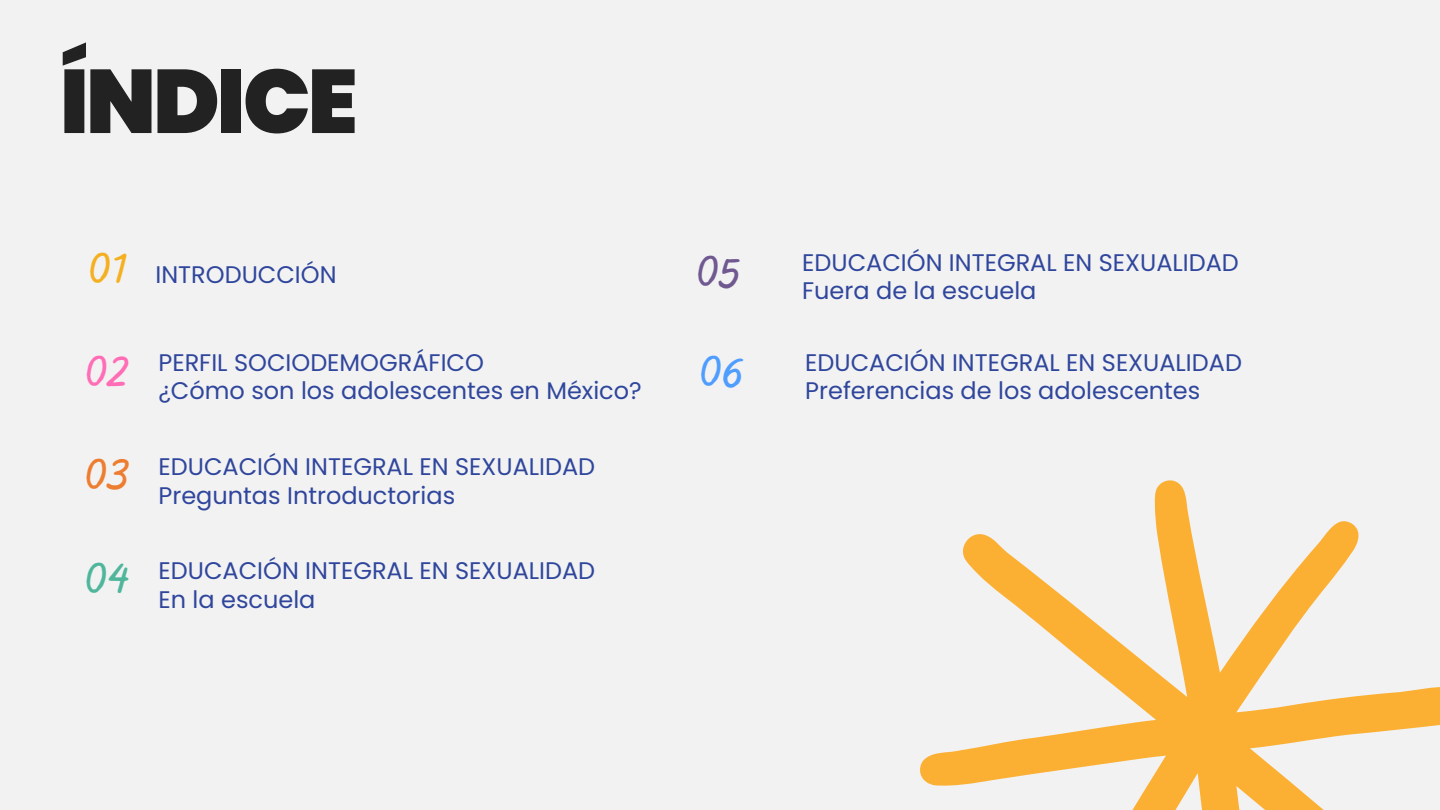
<style>
.page{position:relative;width:1440px;height:810px;background:#f2f2f2}
.page>*{position:absolute;margin:0;border:0;box-sizing:border-box;transform-origin:0 0}
.t1{font:900 90px "Poppins";letter-spacing:-.035em;color:#222223}
.t2{font:100 42px "Pluma";color:#f5b021}
.t3{font:100 42px "Pluma";color:#ff6db6}
.t4{font:100 42px "Pluma";color:#ed7d31}
.t5{font:100 42px "Pluma";color:#4f9dff}
.t6{font:100 42px "Pluma";color:#4fb69b}
.t7{font:100 42px "Pluma";color:#705890}
.t8{font:24px "Poppins";color:#2f469c}
</style>
<div class="page">
<svg style="left:920px;top:480px;width:520px;height:330px"></svg>
<p class="t1" style="left:60px;top:39px;width:299px">ÍNDICE</p>
<p class="t2" style="left:88px;top:252px;width:39px">01</p>
<p class="t8" style="left:156px;top:258px;width:183px">INTRODUCCIÓN</p>
<p class="t3" style="left:84px;top:355px;width:46px">02</p>
<p class="t4" style="left:84px;top:457px;width:47px">03</p>
<p class="t6" style="left:84px;top:561px;width:47px">04</p>
<p class="t8" style="left:159px;top:346px;width:327px">PERFIL SOCIODEMOGRÁFICO</p>
<p class="t8" style="left:159px;top:374px;width:485px">¿Cómo son los adolescentes en México?</p>
<p class="t8" style="left:159px;top:450px;width:438px">EDUCACIÓN INTEGRAL EN SEXUALIDAD</p>
<p class="t8" style="left:159px;top:478px;width:298px">Preguntas Introductorias</p>
<p class="t8" style="left:159px;top:554px;width:438px">EDUCACIÓN INTEGRAL EN SEXUALIDAD</p>
<p class="t8" style="left:159px;top:583px;width:158px">En la escuela</p>
<p class="t7" style="left:696px;top:254px;width:47px">05</p>
<p class="t5" style="left:699px;top:355px;width:47px">06</p>
<p class="t8" style="left:802px;top:245px;width:438px">EDUCACIÓN INTEGRAL EN SEXUALIDAD</p>
<p class="t8" style="left:802px;top:274px;width:236px">Fuera de la escuela</p>
<p class="t8" style="left:805px;top:346px;width:438px">EDUCACIÓN INTEGRAL EN SEXUALIDAD</p>
<p class="t8" style="left:805px;top:374px;width:397px">Preferencias de los adolescentes</p>
</div>
